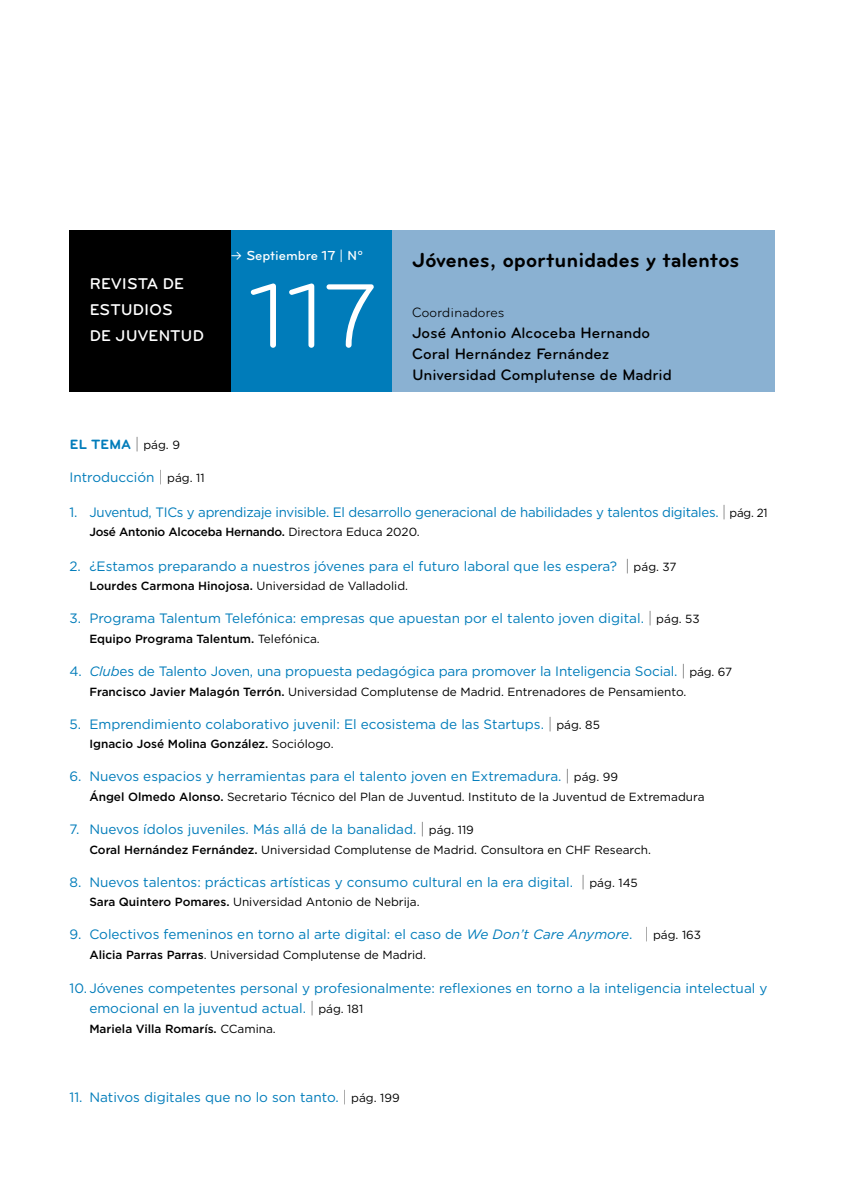
<style>
.page{position:relative;width:844px;height:1191px;background:#fff}
.page>*{position:absolute;margin:0;border:0;box-sizing:border-box;transform-origin:0 0}
.t1{font:94.15px "Bryant";color:#fff}
.t2{font:700 21px "Bryant";color:#000}
.t3{font:500 16.1px/26.2px "Bryant";letter-spacing:.005em;color:#fff}
.t4{font:500 15.75px/21px "Bryant";color:#000}
.t5{font:14px "Bryant";letter-spacing:-.005em;color:#000}
.t6{font:700 14px "Bryant";color:#007cba}
.t7{font:13.65px/19.6px "Gotham";color:#007cba}
.t8{font:13.65px "Gotham";letter-spacing:-.02em;color:#007cba}
.t9{font:500 13.65px "Bryant";letter-spacing:-.01em;color:#fff}
.t10{font:11.9px "Gotham";color:#000}
.t11{font:500 11.9px "Gotham";color:#000}
.t12{font:500 11.9px "Gotham";letter-spacing:-.02em;color:#000}
.s1{font-weight:300;font-size:15.75px;color:#000}
.s2{font-family:"Gotham";font-weight:400;font-size:11.9px;color:#000}
.s3{font-family:"Bryant";font-weight:300;font-size:15.75px;color:#000}
.s4{font-size:11.9px;color:#000}
.s5{font-weight:400}
.s6{font-weight:500}
.s7{font-style:italic}
</style>
<div class="page">
<div style="left:231px;top:231px;width:161px;height:161px;background:#007cba"></div>
<div style="left:69px;top:231px;width:162px;height:161px;background:#000"></div>
<div style="left:392px;top:231px;width:382px;height:161px;background:#8ab1d2"></div>
<p class="t3" style="left:89px;top:270px;width:116px">REVISTA DE<br>ESTUDIOS<br>DE JUVENTUD</p>
<p class="t9" style="left:230px;top:247px;width:134px">≥ Septiembre 17 | Nº</p>
<h1 class="t1" style="left:248px;top:263px;width:129px">117</h1>
<h2 class="t2" style="left:412px;top:248px;width:329px">Jóvenes, oportunidades y talentos</h2>
<p class="t5" style="left:412px;top:304px;width:94px">Coordinadores</p>
<p class="t4" style="left:412px;top:322px;width:261px">José Antonio Alcoceba Hernando<br>Coral Hernández Fernández<br>Universidad Complutense de Madrid</p>
<p class="t6" style="left:69px;top:436px;width:112px">EL TEMA <span class="s1">|</span> <span class="s2">pág. 9</span></p>
<p class="t7" style="left:69px;top:467px;width:137px">Introducción <span class="s3">|</span> <span class="s4">pág. 11</span></p>
<p class="t8" style="left:69px;top:503px;width:699px">1. Juventud, TICs y aprendizaje invisible. El desarrollo generacional de habilidades y talentos digitales. <span class="s3">|</span> <span class="s4">pág. 21</span></p>
<p class="t12" style="left:89px;top:524px;width:332px">José Antonio Alcoceba Hernando. <span class="s5">Directora Educa 2020.</span></p>
<p class="t7" style="left:69px;top:556px;width:608px">2. ¿Estamos preparando a nuestros jóvenes para el futuro laboral que les espera? <span class="s3">|</span> <span class="s4">pág. 37</span></p>
<p class="t10" style="left:89px;top:578px;width:320px"><span class="s6">Lourdes Carmona Hinojosa.</span> Universidad de Valladolid.</p>
<p class="t7" style="left:69px;top:608px;width:631px">3. Programa Talentum Telefónica: empresas que apuestan por el talento joven digital. <span class="s3">|</span> <span class="s4">pág. 53</span></p>
<p class="t11" style="left:89px;top:631px;width:232px">Equipo Programa Talentum. <span class="s5">Telefónica.</span></p>
<p class="t7" style="left:69px;top:661px;width:664px">4. <span class="s7">Club</span>es de Talento Joven, una propuesta pedagógica para promover la Inteligencia Social. <span class="s3">|</span> <span class="s4">pág. 67</span></p>
<p class="t10" style="left:89px;top:684px;width:598px"><span class="s6">Francisco Javier Malagón Terrón.</span> Universidad Complutense de Madrid. Entrenadores de Pensamiento.</p>
<p class="t7" style="left:69px;top:714px;width:532px">5. Emprendimiento colaborativo juvenil: El ecosistema de las Startups. <span class="s3">|</span> <span class="s4">pág. 85</span></p>
<p class="t11" style="left:89px;top:736px;width:246px">Ignacio José Molina González. <span class="s5">Sociólogo.</span></p>
<p class="t7" style="left:69px;top:766px;width:550px">6. Nuevos espacios y herramientas para el talento joven en Extremadura. <span class="s3">|</span> <span class="s4">pág. 99</span></p>
<p class="t10" style="left:89px;top:789px;width:616px"><span class="s6">Ángel Olmedo Alonso.</span> Secretario Técnico del Plan de Juventud. Instituto de la Juventud de Extremadura</p>
<p class="t7" style="left:69px;top:819px;width:406px">7. Nuevos ídolos juveniles. Más allá de la banalidad. <span class="s3">|</span> <span class="s4">pág. 119</span></p>
<p class="t10" style="left:89px;top:841px;width:563px"><span class="s6">Coral Hernández Fernández.</span> Universidad Complutense de Madrid. Consultora en CHF Research.</p>
<p class="t7" style="left:69px;top:871px;width:569px">8. Nuevos talentos: prácticas artísticas y consumo cultural en la era digital. <span class="s3">|</span> <span class="s4">pág. 145</span></p>
<p class="t10" style="left:89px;top:894px;width:332px"><span class="s6">Sara Quintero Pomares.</span> Universidad Antonio de Nebrija.</p>
<p class="t7" style="left:69px;top:924px;width:633px">9. Colectivos femeninos en torno al arte digital: el caso de <span class="s7">We Don’t Care Anymore</span>. <span class="s3">|</span> <span class="s4">pág. 163</span></p>
<p class="t10" style="left:89px;top:947px;width:338px"><span class="s6">Alicia Parras Parras</span>. Universidad Complutense de Madrid.</p>
<p class="t7" style="left:89px;top:978px;width:679px;text-indent:-20px">10. Jóvenes competentes personal y profesionalmente: reflexiones en torno a la inteligencia intelectual y emocional en la juventud actual. <span class="s3">|</span> <span class="s4">pág. 181</span></p>
<p class="t11" style="left:89px;top:1020px;width:188px">Mariela Villa Romarís. <span class="s5">CCamina.</span></p>
<p class="t7" style="left:69px;top:1086px;width:331px">11. Nativos digitales que no lo son tanto. <span class="s3">|</span> <span class="s4">pág. 199</span></p>
</div>
